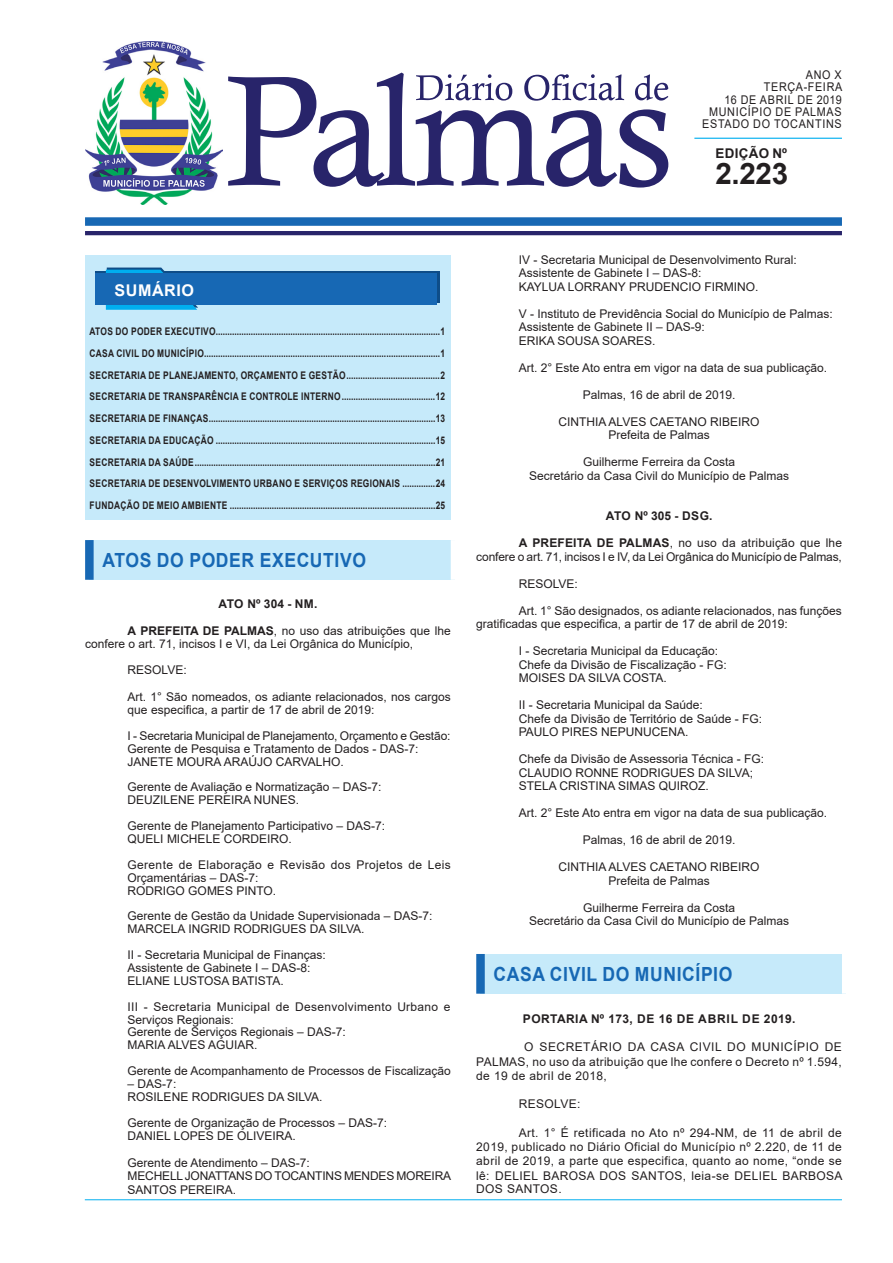
<style>
.page{position:relative;width:893px;height:1263px;background:#fff}
.page>*{position:absolute;margin:0;border:0;box-sizing:border-box;transform-origin:0 0}
.t1{font:700 29.55px "Arial";color:#231f20}
.t2{font:700 19.5px "Arial";letter-spacing:.035em;color:#1768b4;scale:.9 1}
.t3{font:700 16.2px "Arial";letter-spacing:.035em;color:#fff}
.t4{font:700 13.35px "Arial";letter-spacing:.025em;color:#231f20}
.t5{font:12px/13.5px "Arial";color:#231f20}
.t6{font:12px/12.9px "Arial";letter-spacing:.03em;color:#231f20}
.t7{font:12px/12.3px "Arial";letter-spacing:.065em;color:#231f20;text-align:right;scale:.9 1}
.t8{font:700 12px "Arial";letter-spacing:.03em;color:#231f20}
.t9{font:700 12px "Arial";letter-spacing:.01em;color:#231f20}
.t10{font:700 10.5px/21.8px "Arial";letter-spacing:.035em;color:#231f20;text-align:justify;scale:.8 1}
.s1{font-weight:700}
</style>
<div class="page">
<div style="left:85px;top:255px;width:365px;height:264px;background:#c6eafa"></div>
<div style="left:85px;top:217px;width:757px;height:9px;background:#1768b4"></div>
<hr style="left:85px;top:231px;width:757px;height:4px;background:#28246a">
<hr style="left:694px;top:138px;width:148px;height:1px;background:#00aeef">
<svg style="left:228px;top:73px;width:440px;height:115px"></svg>
<svg style="left:96px;top:272px;width:344px;height:31px"></svg>
<svg style="left:106px;top:268px;width:92px;height:42px"></svg>
<div style="left:96px;top:274px;width:341px;height:31px;background:#1768b4"></div>
<img style="left:85px;top:41px;width:138px;height:164px">
<hr style="left:85px;top:1199px;width:757px;height:1px;background:#00aeef">
<div style="left:89px;top:540px;width:366px;height:40px;background:#c6eafa"></div>
<div style="left:85px;top:540px;width:9px;height:40px;background:#1768b4"></div>
<div style="left:451px;top:540px;width:8px;height:40px;background:#fff"></div>
<div style="left:480px;top:954px;width:366px;height:40px;background:#c6eafa"></div>
<div style="left:476px;top:954px;width:9px;height:40px;background:#1768b4"></div>
<div style="left:842px;top:954px;width:8px;height:40px;background:#fff"></div>
<p class="t7" style="left:702px;top:69px;width:157px">ANO X<br>TERÇA-FEIRA<br>16 DE ABRIL DE 2019<br>MUNICÍPIO DE PALMAS<br>ESTADO DO TOCANTINS</p>
<h1 class="t1" style="left:715px;top:153px;width:74px">2.223</h1>
<p class="t4" style="left:716px;top:144px;width:73px">EDIÇÃO Nº</p>
<h3 class="t3" style="left:114px;top:279px;width:81px">SUMÁRIO</h3>
<p class="t10" style="left:90px;top:321px;width:446px">ATOS DO PODER EXECUTIVO................................................................................................1<br>CASA CIVIL DO MUNICÍPIO.....................................................................................................1<br>SECRETARIA DE PLANEJAMENTO, ORÇAMENTO E GESTÃO........................................2<br>SECRETARIA DE TRANSPARÊNCIA E CONTROLE INTERNO........................................12<br>SECRETARIA DE FINANÇAS.................................................................................................13<br>SECRETARIA DA EDUCAÇÃO ..............................................................................................15<br>SECRETARIA DA SAÚDE.......................................................................................................21<br>SECRETARIA DE DESENVOLVIMENTO URBANO E SERVIÇOS REGIONAIS ..............24<br>FUNDAÇÃO DE MEIO AMBIENTE ........................................................................................25</p>
<h2 class="t2" style="left:102px;top:546px;width:294px">ATOS DO PODER EXECUTIVO</h2>
<p class="t9" style="left:219px;top:596px;width:100px">ATO Nº 304 - NM.</p>
<p class="t5" style="left:85px;top:624px;width:367px;text-indent:43px"><span class="s1">A PREFEITA DE PALMAS</span>, no uso das atribuições que lhe confere o art. 71, incisos I e VI, da Lei Orgânica do Município,</p>
<p class="t5" style="left:128px;top:663px;width:61px">RESOLVE:</p>
<p class="t5" style="left:128px;top:690px;width:325px">Art. 1° São nomeados, os adiante relacionados, nos cargos que especifica, a partir de 17 de abril de 2019:</p>
<p class="t5" style="left:128px;top:729px;width:324px;line-height:12.9px">I - Secretaria Municipal de Planejamento, Orçamento e Gestão:<br>Gerente de Pesquisa e Tratamento de Dados - DAS-7:<br>JANETE MOURA ARAÚJO CARVALHO.</p>
<p class="t5" style="left:128px;top:780px;width:255px;line-height:12.9px">Gerente de Avaliação e Normatização – DAS-7:<br>DEUZILENE PEREIRA NUNES.</p>
<p class="t5" style="left:128px;top:819px;width:259px;line-height:12.9px">Gerente de Planejamento Participativo – DAS-7:<br>QUELI MICHELE CORDEIRO.</p>
<p class="t6" style="left:128px;top:858px;width:325px">Gerente de Elaboração e Revisão dos Projetos de Leis<br>Orçamentárias – DAS-7:<br>RODRIGO GOMES PINTO.</p>
<p class="t5" style="left:128px;top:909px;width:306px;line-height:12.9px">Gerente de Gestão da Unidade Supervisionada – DAS-7:<br>MARCELA INGRID RODRIGUES DA SILVA.</p>
<p class="t5" style="left:128px;top:948px;width:200px;line-height:12.9px">II - Secretaria Municipal de Finanças:<br>Assistente de Gabinete I – DAS-8:<br>ELIANE LUSTOSA BATISTA.</p>
<p class="t5" style="left:128px;top:1000px;width:324px;line-height:12.9px">III - Secretaria Municipal de Desenvolvimento Urbano e Serviços Regionais:<br>Gerente de Serviços Regionais – DAS-7:<br>MARIA ALVES AGUIAR.</p>
<p class="t5" style="left:128px;top:1064px;width:325px">Gerente de Acompanhamento de Processos de Fiscalização</p>
<p class="t5" style="left:128px;top:1077px;width:196px;line-height:12.9px">– DAS-7:<br>ROSILENE RODRIGUES DA SILVA.</p>
<p class="t5" style="left:128px;top:1116px;width:261px">Gerente de Organização de Processos – DAS-7:<br>DANIEL LOPES DE OLIVEIRA.</p>
<p class="t5" style="left:128px;top:1155px;width:325px">Gerente de Atendimento – DAS-7:<br>MECHELL JONATTANS DO TOCANTINS MENDES MOREIRA<br>SANTOS PEREIRA.</p>
<p class="t5" style="left:519px;top:253px;width:280px">IV - Secretaria Municipal de Desenvolvimento Rural:<br>Assistente de Gabinete I – DAS-8:<br>KAYLUA LORRANY PRUDENCIO FIRMINO.</p>
<p class="t5" style="left:519px;top:307px;width:316px">V - Instituto de Previdência Social do Município de Palmas:<br>Assistente de Gabinete II – DAS-9:<br>ERIKA SOUSA SOARES.</p>
<p class="t5" style="left:519px;top:361px;width:310px">Art. 2° Este Ato entra em vigor na data de sua publicação.</p>
<p class="t5" style="left:583px;top:388px;width:154px">Palmas, 16 de abril de 2019.</p>
<p class="t5" style="left:559px;top:415px;width:202px;text-align:center">CINTHIA ALVES CAETANO RIBEIRO<br>Prefeita de Palmas</p>
<p class="t5" style="left:529px;top:455px;width:262px;text-align:center">Guilherme Ferreira da Costa<br>Secretário da Casa Civil do Município de Palmas</p>
<p class="t8" style="left:606px;top:508px;width:108px">ATO Nº 305 - DSG.</p>
<p class="t5" style="left:476px;top:536px;width:367px;text-align:right"><span class="s1">A PREFEITA DE PALMAS</span>, no uso da atribuição que lhe<br>confere o art. 71, incisos I e IV, da Lei Orgânica do Município de Palmas,</p>
<p class="t5" style="left:519px;top:577px;width:61px">RESOLVE:</p>
<p class="t5" style="left:476px;top:604px;width:367px;text-indent:43px">Art. 1° São designados, os adiante relacionados, nas funções gratificadas que especifica, a partir de 17 de abril de 2019:</p>
<p class="t5" style="left:519px;top:644px;width:210px">I - Secretaria Municipal da Educação:<br>Chefe da Divisão de Fiscalização - FG:<br>MOISES DA SILVA COSTA.</p>
<p class="t5" style="left:519px;top:698px;width:245px">II - Secretaria Municipal da Saúde:<br>Chefe da Divisão de Território de Saúde - FG:<br>PAULO PIRES NEPUNUCENA.</p>
<p class="t5" style="left:519px;top:752px;width:247px">Chefe da Divisão de Assessoria Técnica - FG:<br>CLAUDIO RONNE RODRIGUES DA SILVA;<br>STELA CRISTINA SIMAS QUIROZ.</p>
<p class="t5" style="left:519px;top:806px;width:310px">Art. 2° Este Ato entra em vigor na data de sua publicação.</p>
<p class="t5" style="left:583px;top:833px;width:154px">Palmas, 16 de abril de 2019.</p>
<p class="t5" style="left:559px;top:860px;width:202px;text-align:center">CINTHIA ALVES CAETANO RIBEIRO<br>Prefeita de Palmas</p>
<p class="t5" style="left:529px;top:901px;width:262px;text-align:center">Guilherme Ferreira da Costa<br>Secretário da Casa Civil do Município de Palmas</p>
<h2 class="t2" style="left:494px;top:960px;width:267px">CASA CIVIL DO MUNICÍPIO</h2>
<p class="t8" style="left:523px;top:1010px;width:274px">PORTARIA Nº 173, DE 16 DE ABRIL DE 2019.</p>
<p class="t5" style="left:476px;top:1040px;width:367px;line-height:14.2px;text-align:justify;text-indent:48px">O SECRETÁRIO DA CASA CIVIL DO MUNICÍPIO DE PALMAS, no uso da atribuição que lhe confere o Decreto nº 1.594, de 19 de abril de 2018,</p>
<p class="t6" style="left:519px;top:1098px;width:63px">RESOLVE:</p>
<p class="t5" style="left:476px;top:1126px;width:368px;line-height:14px;text-align:justify;text-indent:43px">Art. 1° É retificada no Ato nº 294-NM, de 11 de abril de 2019, publicado no Diário Oficial do Município nº 2.220, de 11 de abril de 2019, a parte que especifica, quanto ao nome, “onde se lê: DELIEL BAROSA DOS SANTOS, leia-se DELIEL BARBOSA DOS SANTOS.</p>
</div>
